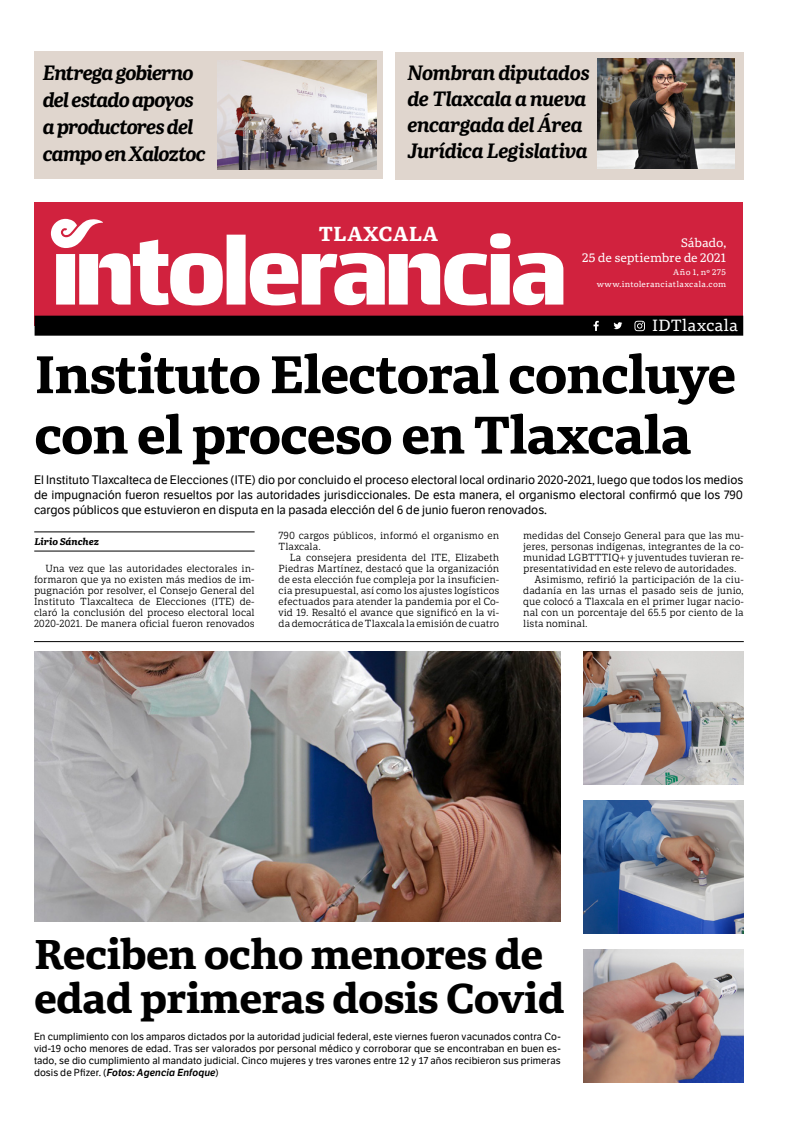
<style>
.page{position:relative;width:792px;height:1134px;background:#fff}
.page>*{position:absolute;margin:0;border:0;box-sizing:border-box;transform-origin:0 0}
.CABEZA_segunda{font:700 52px/60.4px "Portada Text";letter-spacing:-.025em;color:#000}
.CABEZA_segunda-2{font:700 41px "Portada Text";letter-spacing:-.02em;color:#000}
.TITULO_MENOR_3{font:italic 700 20px "Portada";letter-spacing:-.035em;color:#000}
.TITULO_MENOR_3-2{font:700 20px "Portada Text";letter-spacing:.025em;color:#fff}
.t1{font:16px "Portada Text";letter-spacing:-.01em;color:#fff}
.t2{font:12px/15px "LFT Etica";color:#000;text-align:justify}
.t3{font:12px "Portada Text";letter-spacing:-.015em;color:#fff}
.TEXTO{font:10px/11px "LFT Etica Sheriff";color:#000;text-align:justify}
.Sumario{font:10px/12px "LFT Etica";letter-spacing:.005em;color:#000;text-align:justify}
.NOMBRE__articulo{font:italic 700 9.5px "Portada Text";letter-spacing:-.01em;color:#000}
.t4{font:8px "Portada Text";letter-spacing:.025em;color:#fff}
.s1{font-weight:600;font-style:italic}
</style>
<div class="page">
<div style="left:35px;top:202px;width:708px;height:124px;background:#d1223e"></div>
<div style="left:35px;top:316px;width:708px;height:20px;background:#000"></div>
<div style="left:227px;top:235px;width:19px;height:70px;background:#fff"></div>
<svg style="left:250px;top:233px;width:313px;height:72px"></svg>
<svg style="left:51px;top:218px;width:172px;height:87px"></svg>
<hr style="left:34px;top:532px;width:221px;height:1px;background:#000">
<hr style="left:34px;top:551px;width:221px;height:1px;background:#000">
<svg style="left:594px;top:321px;width:5px;height:10px"></svg>
<svg style="left:614px;top:322px;width:8px;height:7px"></svg>
<svg style="left:632px;top:318px;width:16px;height:16px"></svg>
<svg style="left:634px;top:321px;width:11px;height:10px"></svg>
<div style="left:395px;top:52px;width:349px;height:128px;background:#e0d6ce"></div>
<img style="left:597px;top:59px;width:137px;height:109px">
<div style="left:35px;top:51px;width:348px;height:128px;background:#e0d6ce"></div>
<img style="left:218px;top:60px;width:159px;height:109px">
<hr style="left:34px;top:641px;width:710px;height:1px;background:#000">
<img style="left:35px;top:651px;width:526px;height:270px">
<img style="left:583px;top:651px;width:161px;height:133px">
<img style="left:583px;top:800px;width:161px;height:133px">
<img style="left:583px;top:950px;width:161px;height:133px">
<p class="TITULO_MENOR_3" style="left:43px;top:58px;width:152px">Entrega gobierno</p>
<p class="TITULO_MENOR_3" style="left:43px;top:85px;width:153px">del estado apoyos</p>
<p class="TITULO_MENOR_3" style="left:43px;top:112px;width:152px">a productores del</p>
<p class="TITULO_MENOR_3" style="left:43px;top:139px;width:165px">campo en Xaloztoc</p>
<p class="TITULO_MENOR_3" style="left:408px;top:58px;width:184px">Nombran diputados</p>
<p class="TITULO_MENOR_3" style="left:408px;top:84px;width:181px">de Tlaxcala a nueva</p>
<p class="TITULO_MENOR_3" style="left:408px;top:110px;width:177px">encargada del Área</p>
<p class="TITULO_MENOR_3" style="left:408px;top:136px;width:182px">Jurídica Legislativa</p>
<p class="TITULO_MENOR_3-2" style="left:319px;top:219px;width:121px">TLAXCALA</p>
<p class="t3" style="left:681px;top:234px;width:47px">Sábado,</p>
<p class="t3" style="left:582px;top:249px;width:145px">25 de septiembre de 2021</p>
<p class="t4" style="left:673px;top:267px;width:54px">Año 1, nº 275</p>
<p class="t4" style="left:597px;top:279px;width:131px">www.intoleranciatlaxcala.com</p>
<p class="t1" style="left:652px;top:315px;width:88px">IDTlaxcala</p>
<p class="CABEZA_segunda" style="left:34px;top:343px;width:704px">Instituto Electoral concluye con el proceso en Tlaxcala</p>
<p class="t2" style="left:34px;top:473px;width:711px">El Instituto Tlaxcalteca de Elecciones (ITE) dio por concluido el proceso electoral local ordinario 2020-2021, luego que todos los medios de impugnación fueron resueltos por las autoridades jurisdiccionales. De esta manera, el organismo electoral confirmó que los 790 cargos públicos que estuvieron en disputa en la pasada elección del 6 de junio fueron renovados.</p>
<p class="NOMBRE__articulo" style="left:34px;top:534px;width:66px">Lirio Sánchez</p>
<p class="TEXTO" style="left:34px;top:563px;width:222px;text-indent:11px">Una vez que las autoridades electorales in&shy;formaron que ya no existen más medios de im&shy;pugnación por resolver, el Consejo General del Instituto Tlaxcalteca de Elecciones (ITE) de&shy;claró la conclusión del proceso electoral local 2020-2021. De manera oficial fueron renovados</p>
<p class="TEXTO" style="left:279px;top:530px;width:222px">790 cargos públicos, informó el organismo en<br>Tlaxcala.</p>
<p class="TEXTO" style="left:279px;top:552px;width:222px;text-indent:11px">La consejera presidenta del ITE, Elizabeth Piedras Martínez, destacó que la organización de esta elección fue compleja por la insuficien&shy;cia presupuestal, así como los ajustes logísticos efectuados para atender la pandemia por el Co&shy;vid 19. Resaltó el avance que significó en la vi&shy;da democrática de Tlaxcala la emisión de cuatro</p>
<p class="TEXTO" style="left:523px;top:530px;width:222px">medidas del Consejo General para que las mu&shy;jeres, personas indígenas, integrantes de la co&shy;munidad LGBTTTIQ+ y juventudes tuvieran re&shy;presentatividad en este relevo de autoridades.</p>
<p class="TEXTO" style="left:523px;top:574px;width:222px;text-indent:11px">Asimismo, refirió la participación de la ciu&shy;dadanía en las urnas el pasado seis de junio, que colocó a Tlaxcala en el primer lugar nacio&shy;nal con un porcentaje del 65.5 por ciento de la lista nominal.</p>
<p class="CABEZA_segunda-2" style="left:34px;top:923px;width:511px">Reciben ocho menores de</p>
<p class="CABEZA_segunda-2" style="left:34px;top:967px;width:532px">edad primeras dosis Covid</p>
<p class="Sumario" style="left:34px;top:1030px;width:528px">En cumplimiento con los amparos dictados por la autoridad judicial federal, este viernes fueron vacunados contra Co&shy;vid-19 ocho menores de edad. Tras ser valorados por personal médico y corroborar que se encontraban en buen es&shy;tado, se dio cumplimiento al mandato judicial. Cinco mujeres y tres varones entre 12 y 17 años recibieron sus primeras dosis de Pfizer. (<span class="s1">Fotos: Agencia Enfoque</span>)</p>
</div>
